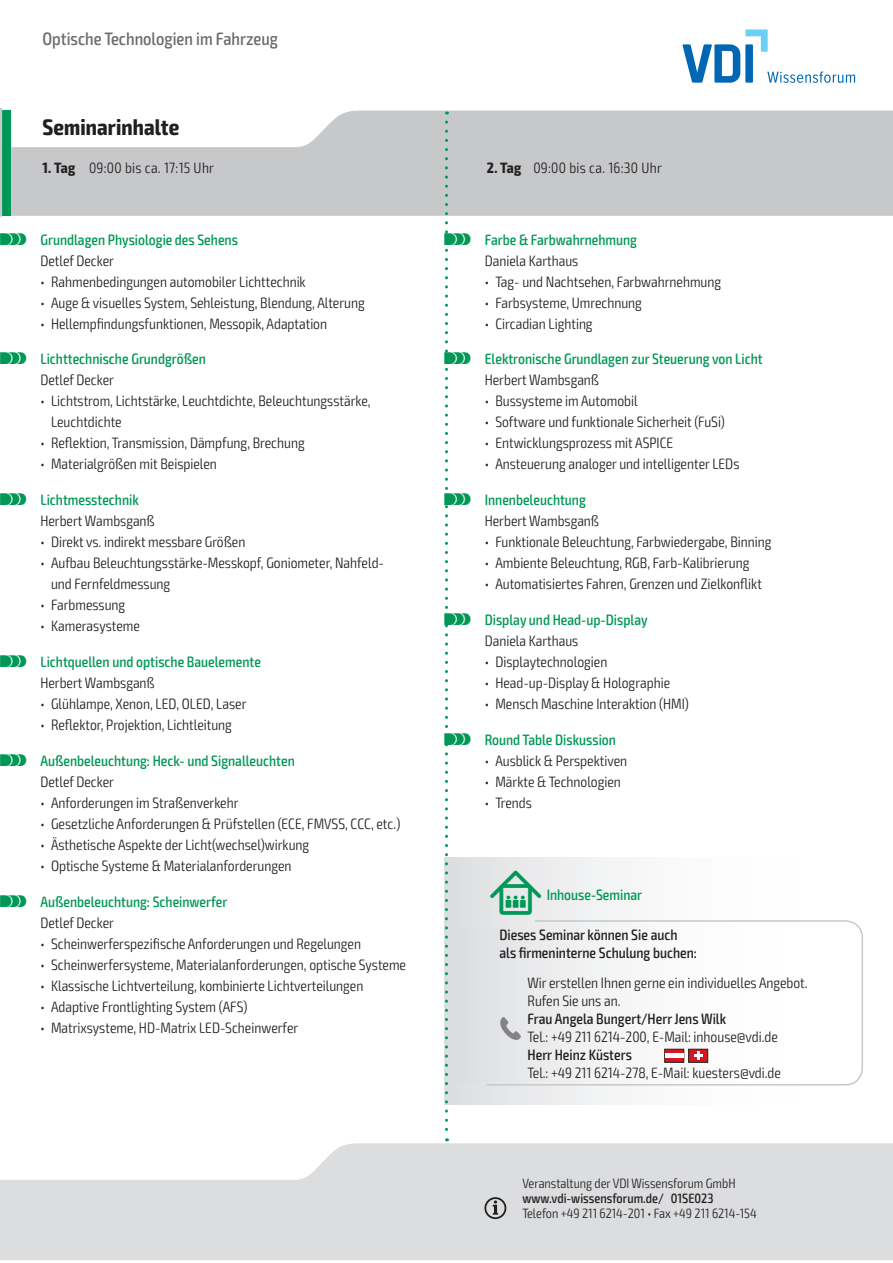
<style>
.page{position:relative;width:893px;height:1263px;background:#fff}
.page>*{position:absolute;margin:0;border:0;box-sizing:border-box;transform-origin:0 0}
.t1{font:700 condensed 22.5px "Exo 2";letter-spacing:.005em;color:#231f20}
.t2{font:500 condensed 18px "Exo 2";color:#6c6d70}
.t3{font:300 condensed 15px/21px "Exo 2";color:#231f20}
.t4{font:500 condensed 15px/21px "Exo 2";color:#009856}
.t5{font:500 condensed 15px/18px "Exo 2";color:#231f20}
.t6{font:300 condensed 15px "Exo 2";letter-spacing:.02em;color:#231f20}
.t7{font:300 condensed 13.5px "Exo 2";color:#231f20}
.t8{font:500 condensed 13.5px "Exo 2";color:#231f20}
.s1{font-weight:700}
.s2{font-family:"VDI Iconset S4 A Regular";font-weight:400;font-stretch:normal}
.s3{font-weight:300;color:#231f20}
.s4{font-family:"VDI Iconset S4 A Regular";font-weight:400;font-stretch:normal;font-size:15.45px}
</style>
<div class="page">
<svg style="left:0;top:1143px;width:893px;height:117px;background:#e0e0e2"></svg>
<svg style="left:11px;top:111px;width:882px;height:105px;background:#cdced0"></svg>
<div style="left:0;top:111px;width:11px;height:105px;background:#009856"></div>
<svg style="left:484px;top:1197px;width:22px;height:22px"></svg>
<svg style="left:682px;top:30px;width:173px;height:53px"></svg>
<svg style="left:0;top:108px;width:2px;height:109px"></svg>
<div style="left:444px;top:857px;width:419px;height:247px;background:linear-gradient(to right,#e3e3e5,#fff)"></div>
<svg style="left:486px;top:919px;width:377px;height:167px"></svg>
<div style="left:457px;top:929px;width:383px;height:152px;background:linear-gradient(to right,#e2e3e5,#fff)"></div>
<svg style="left:664px;top:1049px;width:44px;height:14px"></svg>
<hr style="left:665px;top:1054px;width:19px;height:4px;background:#fff">
<svg style="left:500px;top:1017px;width:21px;height:23px"></svg>
<svg style="left:445px;top:122px;width:3px;height:1019px"></svg>
<p class="t2" style="left:43px;top:28px;width:237px">Optische Technologien im Fahrzeug</p>
<h1 class="t1" style="left:43px;top:113px;width:138px">Seminarinhalte</h1>
<p class="t6" style="left:43px;top:159px;width:173px"><span class="s1">1. Tag</span> 09:00 bis ca. 17:15 Uhr</p>
<p class="t6" style="left:487px;top:159px;width:177px"><span class="s1">2. Tag</span> 09:00 bis ca. 16:30 Uhr</p>
<p class="t4" style="left:40px;top:229px;width:199px;text-indent:-40px"><span class="s2">s</span> Grundlagen Physiologie des Sehens<br><span class="s3">Detlef Decker</span></p>
<p class="t3" style="left:40px;top:271px;width:267px">• Rahmenbedingungen automobiler Lichttechnik</p>
<p class="t3" style="left:40px;top:292px;width:326px">• Auge &amp; visuelles System, Sehleistung, Blendung, Alterung</p>
<p class="t3" style="left:40px;top:313px;width:288px">• Hellempfindungsfunktionen, Messopik, Adaptation</p>
<p class="t4" style="left:40px;top:349px;width:167px;text-indent:-40px"><span class="s2">s</span> Lichttechnische Grundgrößen<br><span class="s3">Detlef Decker</span></p>
<p class="t3" style="left:51px;top:391px;width:321px;text-indent:-11px">• Lichtstrom, Lichtstärke, Leuchtdichte, Beleuchtungsstärke,<br>Leuchtdichte</p>
<p class="t3" style="left:40px;top:433px;width:266px">• Reflektion, Transmission, Dämpfung, Brechung</p>
<p class="t3" style="left:40px;top:454px;width:178px">• Materialgrößen mit Beispielen</p>
<p class="t4" style="left:40px;top:490px;width:116px;text-indent:-40px"><span class="s2">s</span> Lichtmesstechnik<br><span class="s3">Herbert Wambsganß</span></p>
<p class="t3" style="left:40px;top:532px;width:206px">• Direkt vs. indirekt messbare Größen</p>
<p class="t3" style="left:51px;top:553px;width:334px;text-indent:-11px">• Aufbau Beleuchtungsstärke-Messkopf, Goniometer, Nahfeld&shy;und Fernfeldmessung</p>
<p class="t3" style="left:40px;top:595px;width:86px">• Farbmessung</p>
<p class="t3" style="left:40px;top:616px;width:101px">• Kamerasysteme</p>
<p class="t4" style="left:40px;top:652px;width:222px;text-indent:-40px"><span class="s2">s</span> Lichtquellen und optische Bauelemente<br><span class="s3">Herbert Wambsganß</span></p>
<p class="t3" style="left:40px;top:694px;width:208px">• Glühlampe, Xenon, LED, OLED, Laser</p>
<p class="t3" style="left:40px;top:715px;width:193px">• Reflektor, Projektion, Lichtleitung</p>
<p class="t4" style="left:40px;top:751px;width:256px;text-indent:-40px"><span class="s2">s</span> Außenbeleuchtung: Heck- und Signalleuchten<br><span class="s3">Detlef Decker</span></p>
<p class="t3" style="left:40px;top:793px;width:200px">• Anforderungen im Straßenverkehr</p>
<p class="t3" style="left:40px;top:814px;width:362px">• Gesetzliche Anforderungen &amp; Prüfstellen (ECE, FMVSS, CCC, etc.)</p>
<p class="t3" style="left:40px;top:835px;width:270px">• Ästhetische Aspekte der Licht(wechsel)wirkung</p>
<p class="t3" style="left:40px;top:856px;width:253px">• Optische Systeme &amp; Materialanforderungen</p>
<p class="t4" style="left:40px;top:891px;width:189px;text-indent:-40px"><span class="s2">s</span> Außenbeleuchtung: Scheinwerfer<br><span class="s3">Detlef Decker</span></p>
<p class="t3" style="left:40px;top:933px;width:322px">• Scheinwerferspezifische Anforderungen und Regelungen</p>
<p class="t3" style="left:40px;top:954px;width:367px">• Scheinwerfersysteme, Materialanforderungen, optische Systeme</p>
<p class="t3" style="left:40px;top:975px;width:324px">• Klassische Lichtverteilung, kombinierte Lichtverteilungen</p>
<p class="t3" style="left:40px;top:996px;width:209px">• Adaptive Frontlighting System (AFS)</p>
<p class="t3" style="left:40px;top:1017px;width:259px">• Matrixsysteme, HD-Matrix LED-Scheinwerfer</p>
<p class="t4" style="left:485px;top:229px;width:154px;text-indent:-40px"><span class="s2">s</span> Farbe &amp; Farbwahrnehmung<br><span class="s3">Daniela Karthaus</span></p>
<p class="t3" style="left:485px;top:271px;width:238px">• Tag- und Nachtsehen, Farbwahrnehmung</p>
<p class="t3" style="left:485px;top:292px;width:159px">• Farbsysteme, Umrechnung</p>
<p class="t3" style="left:485px;top:313px;width:109px">• Circadian Lighting</p>
<p class="t4" style="left:485px;top:349px;width:280px;text-indent:-40px"><span class="s2">s</span> Elektronische Grundlagen zur Steuerung von Licht<br><span class="s3">Herbert Wambsganß</span></p>
<p class="t3" style="left:485px;top:391px;width:154px">• Bussysteme im Automobil</p>
<p class="t3" style="left:485px;top:412px;width:242px">• Software und funktionale Sicherheit (FuSi)</p>
<p class="t3" style="left:485px;top:433px;width:190px">• Entwicklungsprozess mit ASPICE</p>
<p class="t3" style="left:485px;top:454px;width:256px">• Ansteuerung analoger und intelligenter LEDs</p>
<p class="t4" style="left:485px;top:490px;width:116px;text-indent:-40px"><span class="s2">s</span> Innenbeleuchtung<br><span class="s3">Herbert Wambsganß</span></p>
<p class="t3" style="left:485px;top:532px;width:288px">• Funktionale Beleuchtung, Farbwiedergabe, Binning</p>
<p class="t3" style="left:485px;top:553px;width:266px">• Ambiente Beleuchtung, RGB, Farb-Kalibrierung</p>
<p class="t3" style="left:485px;top:574px;width:279px">• Automatisiertes Fahren, Grenzen und Zielkonflikt</p>
<p class="t4" style="left:485px;top:610px;width:164px;text-indent:-40px"><span class="s2">s</span> Display und Head-up-Display<br><span class="s3">Daniela Karthaus</span></p>
<p class="t3" style="left:485px;top:652px;width:124px">• Displaytechnologien</p>
<p class="t3" style="left:485px;top:673px;width:187px">• Head-up-Display &amp; Holographie</p>
<p class="t3" style="left:485px;top:694px;width:206px">• Mensch Maschine Interaktion (HMI)</p>
<p class="t4" style="left:444px;top:730px;width:173px"><span class="s2">s</span> Round Table Diskussion</p>
<p class="t3" style="left:485px;top:751px;width:144px">• Ausblick &amp; Perspektiven</p>
<p class="t3" style="left:485px;top:772px;width:138px">• Märkte &amp; Technologien</p>
<p class="t3" style="left:485px;top:793px;width:49px">• Trends</p>
<p class="t4" style="left:490px;top:885px;width:153px"><span class="s4">I</span> Inhouse-Seminar</p>
<p class="t5" style="left:499px;top:926px;width:199px">Dieses Seminar können Sie auch als firmeninterne Schulung buchen:</p>
<p class="t3" style="left:528px;top:974px;width:282px;line-height:18px">Wir erstellen Ihnen gerne ein individuelles Angebot.<br>Rufen Sie uns an.</p>
<p class="t5" style="left:528px;top:1010px;width:200px">Frau Angela Bungert/Herr Jens Wilk</p>
<p class="t3" style="left:528px;top:1027px;width:252px">Tel.: +49 211 6214-200, E-Mail: inhouse@vdi.de</p>
<p class="t5" style="left:528px;top:1046px;width:106px">Herr Heinz Küsters</p>
<p class="t3" style="left:528px;top:1063px;width:255px">Tel.: +49 211 6214-278, E-Mail: kuesters@vdi.de</p>
<p class="t7" style="left:522px;top:1176px;width:215px">Veranstaltung der VDI Wissensforum GmbH</p>
<p class="t8" style="left:522px;top:1191px;width:143px">www.vdi-wissensforum.de/</p>
<p class="t7" style="left:522px;top:1206px;width:236px">Telefon +49 211 6214-201 • Fax +49 211 6214-154</p>
<p class="t8" style="left:671px;top:1190px;width:44px">01SE023</p>
</div>
